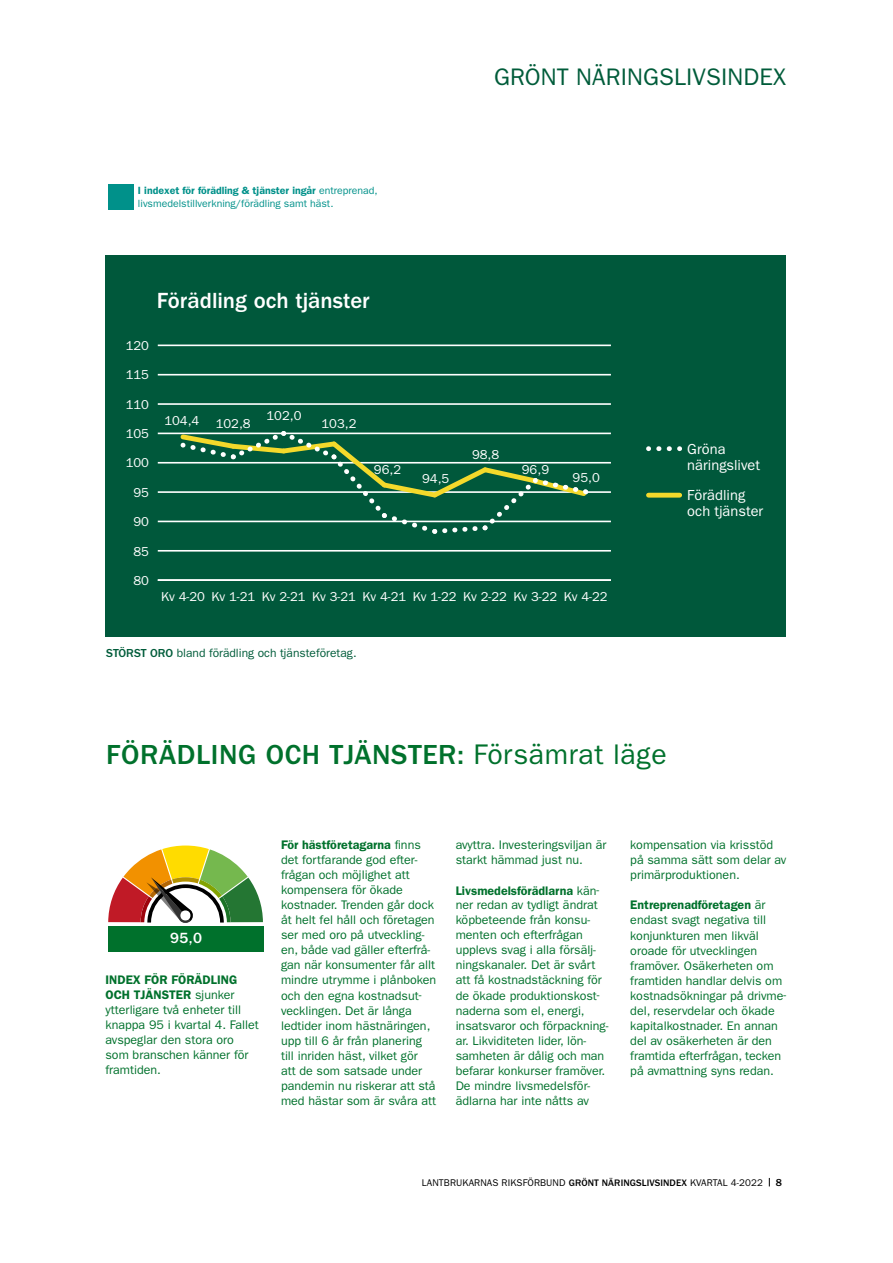
<style>
.page{position:relative;width:893px;height:1263px;background:#fff}
.page>*{position:absolute;margin:0;border:0;box-sizing:border-box;transform-origin:0 0}
.t1{font:500 28.5px "ITC Franklin Gothic Std";letter-spacing:.02em;color:#00712c}
.t2{font:24px "ITC Franklin Gothic Std";letter-spacing:.005em;color:#005c3a}
.t3{font:500 22.65px "ITC Franklin Gothic Std";color:#fff}
.t4{font:500 15.3px "ITC Franklin Gothic Std";color:#fff}
.t5{font:14.55px/16.2px "ITC Franklin Gothic Std";letter-spacing:.005em;color:#fff}
.t6{font:12.9px "ITC Franklin Gothic Std";color:#fff}
.t7{font:12.45px/15px "ITC Franklin Gothic Std";color:#00712c}
.t8{font:12px "ITC Franklin Gothic Std";color:#005c3a}
.t9{font:10.5px/13.5px "ITC Franklin Gothic Std";color:#00918a}
.t10{font:9.75px "ITC Franklin Gothic Std";letter-spacing:.01em;color:#000}
.s1{font-weight:600}
.s2{font-weight:500}
.s3{font-weight:400}
.s4{font-weight:500;font-size:10.5px}
</style>
<div class="page">
<div style="left:108px;top:184px;width:26px;height:26px;background:#00918a"></div>
<div style="left:106px;top:255px;width:680px;height:382px;background:#00583b"></div>
<hr style="left:158px;top:579px;width:453px;height:2px;background:#fff">
<hr style="left:158px;top:550px;width:453px;height:2px;background:#fff">
<hr style="left:158px;top:521px;width:453px;height:1px;background:#fff">
<hr style="left:158px;top:491px;width:453px;height:2px;background:#fff">
<hr style="left:158px;top:462px;width:453px;height:1px;background:#fff">
<hr style="left:158px;top:433px;width:453px;height:1px;background:#fff">
<hr style="left:158px;top:403px;width:453px;height:2px;background:#fff">
<hr style="left:158px;top:374px;width:453px;height:1px;background:#fff">
<hr style="left:158px;top:344px;width:453px;height:2px;background:#fff">
<svg style="left:659px;top:446px;width:21px;height:5px"></svg>
<div style="left:648px;top:493px;width:32px;height:5px;background:#f4d92b"></div>
<svg style="left:177px;top:431px;width:415px;height:103px"></svg>
<svg style="left:108px;top:845px;width:155px;height:78px"></svg>
<div style="left:108px;top:926px;width:155px;height:26px;background:#00712c"></div>
<h2 class="t2" style="left:494px;top:63px;width:293px">GRÖNT NÄRINGSLIVSINDEX</h2>
<p class="t9" style="left:138px;top:183px;width:241px"><span class="s1">I indexet för förädling &amp; tjänster ingår</span> entreprenad, livsmedelstillverkning/förädling samt häst.</p>
<h3 class="t3" style="left:157px;top:288px;width:214px">Förädling och tjänster</h3>
<p class="t6" style="left:126px;top:338px;width:25px">120</p>
<p class="t6" style="left:126px;top:368px;width:25px">115</p>
<p class="t6" style="left:126px;top:397px;width:25px">110</p>
<p class="t6" style="left:126px;top:426px;width:25px">105</p>
<p class="t6" style="left:126px;top:456px;width:25px">100</p>
<p class="t6" style="left:134px;top:485px;width:17px">95</p>
<p class="t6" style="left:134px;top:514px;width:17px">90</p>
<p class="t6" style="left:134px;top:544px;width:17px">85</p>
<p class="t6" style="left:134px;top:573px;width:17px">80</p>
<p class="t6" style="left:164px;top:413px;width:37px">104,4</p>
<p class="t6" style="left:216px;top:416px;width:37px">102,8</p>
<p class="t6" style="left:266px;top:409px;width:37px">102,0</p>
<p class="t6" style="left:321px;top:416px;width:37px">103,2</p>
<p class="t6" style="left:374px;top:463px;width:29px">96,2</p>
<p class="t6" style="left:422px;top:472px;width:29px">94,5</p>
<p class="t6" style="left:472px;top:447px;width:29px">98,8</p>
<p class="t6" style="left:522px;top:462px;width:29px">96,9</p>
<p class="t6" style="left:572px;top:470px;width:29px">95,0</p>
<p class="t5" style="left:687px;top:441px;width:74px">Gröna näringslivet</p>
<p class="t5" style="left:687px;top:487px;width:77px">Förädling och tjänster</p>
<p class="t6" style="left:161px;top:589px;width:448px">Kv 4-20 Kv 1-21 Kv 2-21 Kv 3-21 Kv 4-21 Kv 1-22 Kv 2-22 Kv 3-22 Kv 4-22</p>
<p class="t8" style="left:106px;top:646px;width:252px"><span class="s2">STÖRST ORO</span> bland förädling och tjänsteföretag.</p>
<h1 class="t1" style="left:106px;top:738px;width:562px">FÖRÄDLING OCH TJÄNSTER: <span class="s3">Försämrat läge</span></h1>
<p class="t4" style="left:170px;top:930px;width:34px">95,0</p>
<p class="t7" style="left:106px;top:973px;width:155px"><span class="s1">INDEX FÖR FÖRÄDLING<br>OCH TJÄNSTER</span> sjunker ytterligare två enheter till knappa 95 i kvartal 4. Fallet avspeglar den stora oro som branschen känner för framtiden.</p>
<p class="t7" style="left:281px;top:838px;width:157px"><span class="s1">För hästföretagarna</span> finns det fortfarande god efter&shy;frågan och möjlighet att kompensera för ökade kostnader. Trenden går dock åt helt fel håll och företagen ser med oro på utveckling&shy;en, både vad gäller efterfrå&shy;gan när konsumenter får allt mindre utrymme i plånboken och den egna kostnadsut&shy;vecklingen. Det är långa ledtider inom hästnäringen, upp till 6 år från planering till inriden häst, vilket gör<br>att de som satsade under pandemin nu riskerar att stå med hästar som är svåra att</p>
<p class="t7" style="left:456px;top:838px;width:152px">avyttra. Investeringsviljan är starkt hämmad just nu.</p>
<p class="t7" style="left:456px;top:883px;width:154px"><span class="s1">Livsmedelsförädlarna</span> kän&shy;ner redan av tydligt ändrat köpbeteende från konsu&shy;menten och efterfrågan upplevs svag i alla försälj&shy;ningskanaler. Det är svårt att få kostnadstäckning för de ökade produktionskost&shy;naderna som el, energi, insatsvaror och förpackning&shy;ar. Likviditeten lider, lön&shy;samheten är dålig och man befarar konkurser framöver.<br>De mindre livsmedelsför&shy;ädlarna har inte nåtts av</p>
<p class="t7" style="left:630px;top:838px;width:158px">kompensation via krisstöd på samma sätt som delar av primärproduktionen.</p>
<p class="t7" style="left:630px;top:898px;width:157px"><span class="s1">Entreprenadföretagen</span> är endast svagt negativa till konjunkturen men likväl oroade för utvecklingen framöver. Osäkerheten om framtiden handlar delvis om kostnadsökningar på drivme&shy;del, reservdelar och ökade kapitalkostnader. En annan del av osäkerheten är den framtida efterfrågan, tecken på avmattning syns redan.</p>
<p class="t10" style="left:422px;top:1177px;width:362px">LANTBRUKARNAS RIKSFÖRBUND <span class="s2">GRÖNT NÄRINGSLIVSINDEX</span> KVARTAL 4-2022 <span class="s4">8</span></p>
</div>
